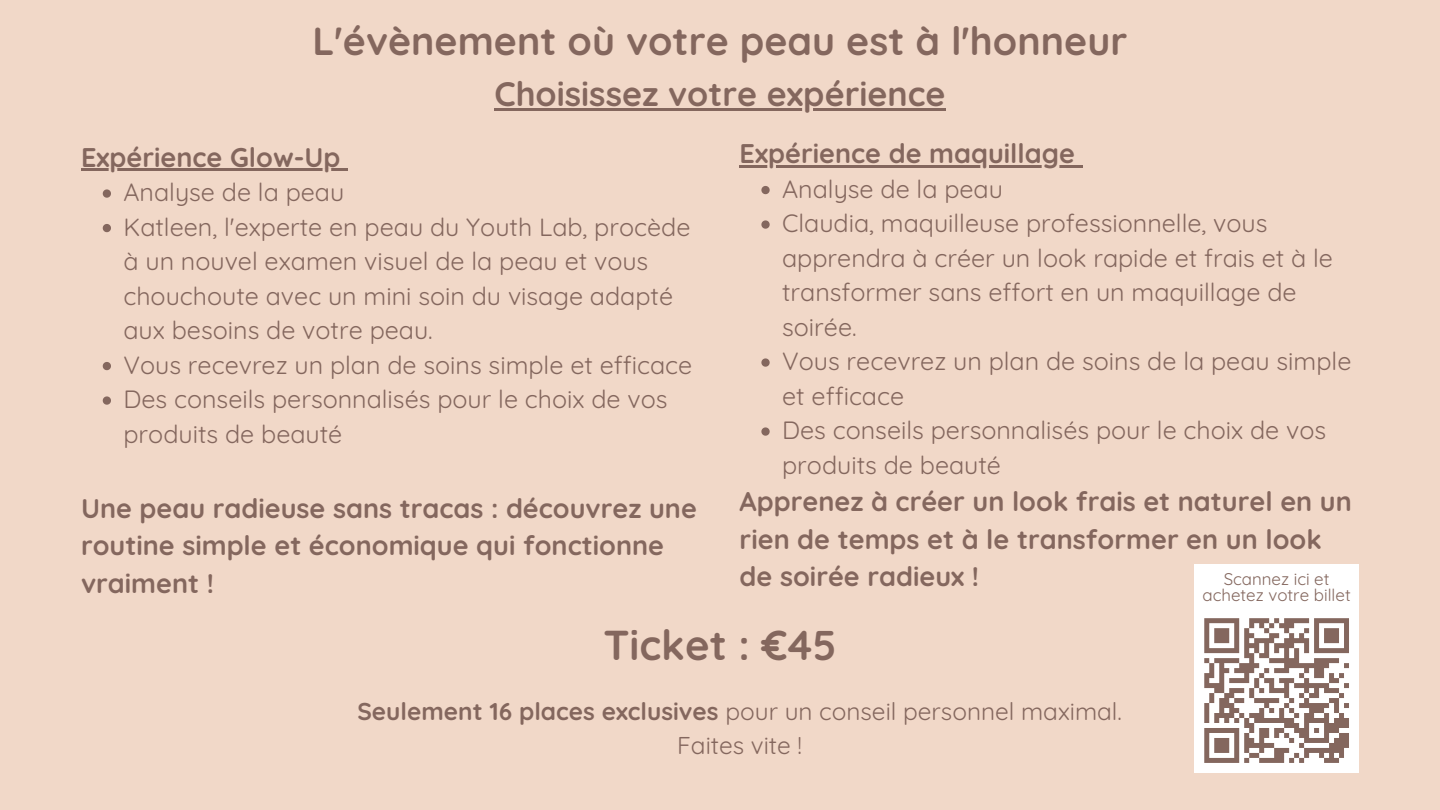
<style>
.page{position:relative;width:1440px;height:810px;background:#f1d8c8}
.page>*{position:absolute;margin:0;border:0;box-sizing:border-box;transform-origin:0 0}
.t1{font:700 41.8px "Quicksand";color:#84675e}
.t2{font:700 39.2px "Quicksand";color:#84675e}
.t3{font:700 34px "Quicksand";color:#84675e}
.t4{font:700 27px/37.5px "Quicksand";color:#84675e}
.t5{font:25px/34.5px "Quicksand";color:#84675e}
.t6{font:24.3px/33.8px "Quicksand";color:#84675e;text-align:center}
.t7{font:16.9px/16.5px "Quicksand";color:#84675e;text-align:center}
.s1{font-weight:700}
</style>
<div class="page">
<div style="left:1194px;top:608px;width:165px;height:165px;background:#fff"></div>
<svg style="left:1204px;top:618px;width:145px;height:145px"></svg>
<div style="left:1194px;top:564px;width:165px;height:44px;background:#fff"></div>
<hr style="left:494px;top:108px;width:452px;height:3px;background:#84675e">
<hr style="left:740px;top:165px;width:335px;height:2px;background:#84675e">
<svg style="left:1075px;top:165px;width:8px;height:2px"></svg>
<svg style="left:761px;top:186px;width:9px;height:8px"></svg>
<svg style="left:761px;top:220px;width:9px;height:9px"></svg>
<svg style="left:761px;top:358px;width:9px;height:9px"></svg>
<svg style="left:761px;top:427px;width:9px;height:9px"></svg>
<hr style="left:81px;top:168px;width:259px;height:3px;background:#84675e">
<svg style="left:340px;top:168px;width:8px;height:3px"></svg>
<svg style="left:103px;top:189px;width:8px;height:9px"></svg>
<svg style="left:103px;top:224px;width:8px;height:8px"></svg>
<svg style="left:103px;top:362px;width:8px;height:8px"></svg>
<svg style="left:103px;top:396px;width:8px;height:9px"></svg>
<h1 class="t2" style="left:313px;top:16px;width:816px">L'évènement où votre peau est à l'honneur</h1>
<h2 class="t3" style="left:494px;top:72px;width:453px">Choisissez votre expérience</h2>
<h3 class="t4" style="left:740px;top:135px;width:337px">Expérience de maquillage</h3>
<p class="t5" style="left:782px;top:171px;width:222px">Analyse de la peau</p>
<p class="t5" style="left:782px;top:206px;width:552px">Claudia, maquilleuse professionnelle, vous apprendra à créer un look rapide et frais et à le transformer sans effort en un maquillage de soirée.</p>
<p class="t5" style="left:782px;top:344px;width:571px">Vous recevrez un plan de soins de la peau simple et efficace</p>
<p class="t5" style="left:782px;top:413px;width:546px">Des conseils personnalisés pour le choix de vos produits de beauté</p>
<h3 class="t4" style="left:740px;top:483px;width:614px">Apprenez à créer un look frais et naturel en un rien de temps et à le transformer en un look de soirée radieux !</h3>
<h3 class="t4" style="left:81px;top:138px;width:261px">Expérience Glow-Up</h3>
<p class="t5" style="left:123px;top:175px;width:222px">Analyse de la peau</p>
<p class="t5" style="left:123px;top:209px;width:569px">Katleen, l'experte en peau du Youth Lab, procède à un nouvel examen visuel de la peau et vous chouchoute avec un mini soin du visage adapté aux besoins de votre peau.</p>
<p class="t5" style="left:123px;top:347px;width:570px">Vous recevrez un plan de soins simple et efficace</p>
<p class="t5" style="left:123px;top:382px;width:546px">Des conseils personnalisés pour le choix de vos produits de beauté</p>
<h3 class="t4" style="left:81px;top:489px;width:617px">Une peau radieuse sans tracas : découvrez une routine simple et économique qui fonctionne vraiment !</h3>
<p class="t1" style="left:603px;top:619px;width:235px">Ticket : €45</p>
<h4 class="t7" style="left:1203px;top:570px;width:150px">Scannez ici et achetez votre billet</h4>
<h1 class="t6" style="left:357px;top:694px;width:766px"><span class="s1">Seulement 16 places exclusives</span> pour un conseil personnel maximal.<br>Faites vite !</h1>
</div>
